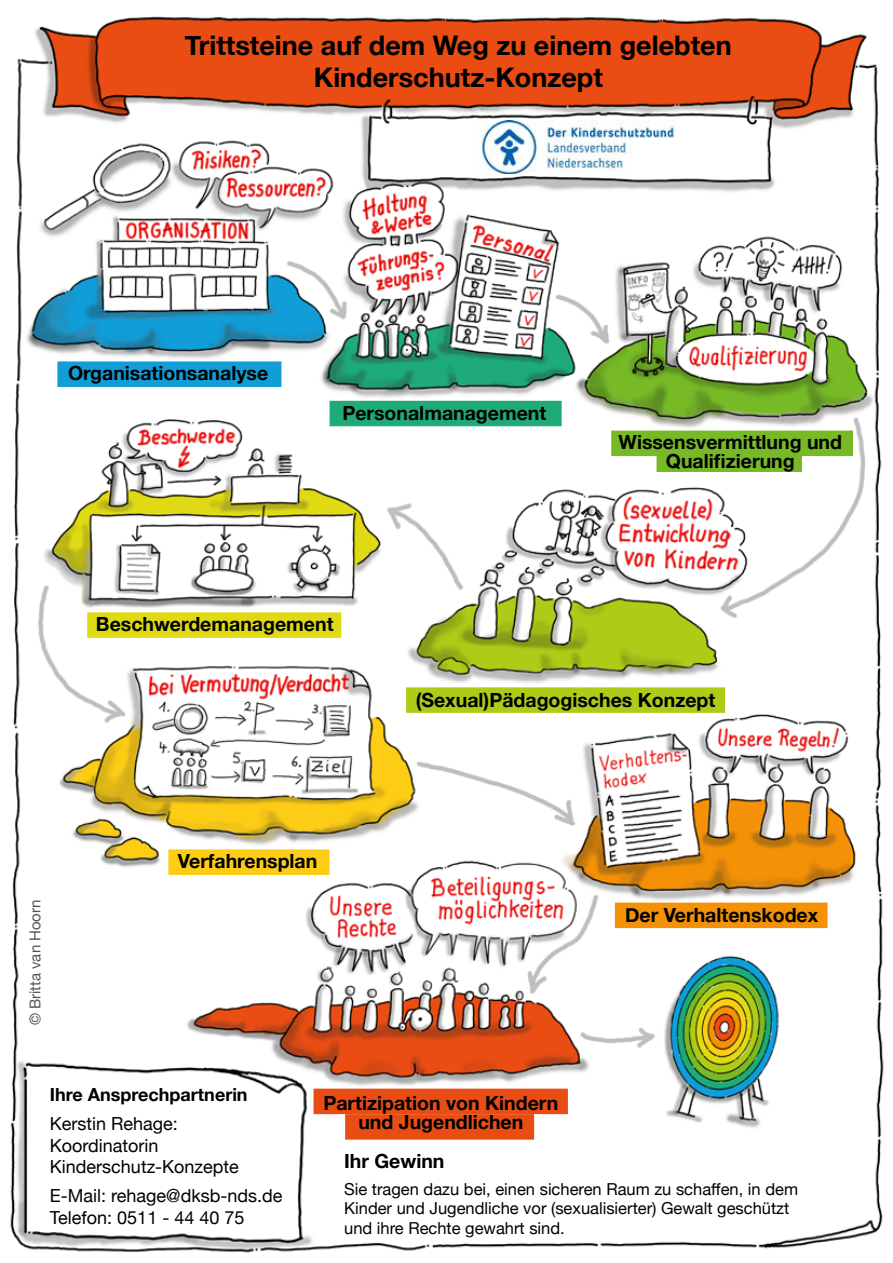
<style>
.page{position:relative;width:893px;height:1263px;background:#fff}
.page>*{position:absolute;margin:0;border:0;box-sizing:border-box;transform-origin:0 0}
.t1{font:700 27px/32.4px "Helvetica Neue";color:#000;text-align:center}
.t2{font:700 19.5px/19.5px "Helvetica Neue";color:#000;text-align:center}
.t3{font:18px/21.6px "Helvetica Neue";color:#000}
.t4{font:700 18px "Helvetica Neue";color:#000}
.t5{font:16.5px/19.5px "Helvetica Neue";color:#000}
.t6{font:15px "Helvetica Neue";color:#565655}
</style>
<div class="page">
<img style="left:10px;top:16px;width:874px;height:1237px">
<img style="left:478px;top:121px;width:197px;height:53px">
<div style="left:657px;top:446px;width:145px;height:26px;background:#77ba26"></div>
<div style="left:330px;top:401px;width:232px;height:25px;background:#1eab77"></div>
<div style="left:611px;top:431px;width:242px;height:25px;background:#77ba26"></div>
<div style="left:406px;top:687px;width:319px;height:26px;background:#aecb17"></div>
<div style="left:87px;top:612px;width:254px;height:26px;background:#dfda13"></div>
<div style="left:168px;top:849px;width:162px;height:26px;background:#fdcd16"></div>
<div style="left:615px;top:902px;width:212px;height:26px;background:#f49106"></div>
<div style="left:313px;top:1089px;width:255px;height:25px;background:#e94d13"></div>
<div style="left:345px;top:1114px;width:189px;height:26px;background:#e94d13"></div>
<div style="left:57px;top:361px;width:224px;height:26px;background:#109dd8"></div>
<h1 class="t1" style="left:185px;top:30px;width:548px">Trittsteine auf dem Weg zu einem gelebten<br>Kinderschutz-Konzept</h1>
<p class="t2" style="left:68px;top:364px;width:202px">Organisationsanalyse</p>
<p class="t2" style="left:342px;top:404px;width:205px">Personalmanagement</p>
<p class="t2" style="left:619px;top:432px;width:225px">Wissensvermittlung und<br>Qualifizierung</p>
<p class="t2" style="left:96px;top:615px;width:239px">Beschwerdemanagement</p>
<p class="t2" style="left:416px;top:691px;width:301px">(Sexual)Pädagogisches Konzept</p>
<p class="t6" style="left:24px;top:1025px;width:128px;rotate:-90deg">© Britta van Hoorn</p>
<p class="t2" style="left:178px;top:852px;width:141px">Verfahrensplan</p>
<p class="t2" style="left:625px;top:905px;width:195px">Der Verhaltenskodex</p>
<p class="t4" style="left:50px;top:1080px;width:199px">Ihre Ansprechpartnerin</p>
<p class="t3" style="left:50px;top:1114px;width:190px">Kerstin Rehage:<br>Koordinatorin<br>Kinderschutz-Konzepte</p>
<p class="t3" style="left:50px;top:1186px;width:234px">E-Mail: rehage@dksb-nds.de<br>Telefon: 0511 - 44 40 75</p>
<p class="t2" style="left:323px;top:1093px;width:237px">Partizipation von Kindern und Jugendlichen</p>
<p class="t2" style="left:344px;top:1151px;width:102px">Ihr Gewinn</p>
<p class="t5" style="left:344px;top:1180px;width:455px">Sie tragen dazu bei, einen sicheren Raum zu schaffen, in dem<br>Kinder und Jugendliche vor (sexualisierter) Gewalt geschützt und ihre Rechte gewahrt sind.</p>
</div>
